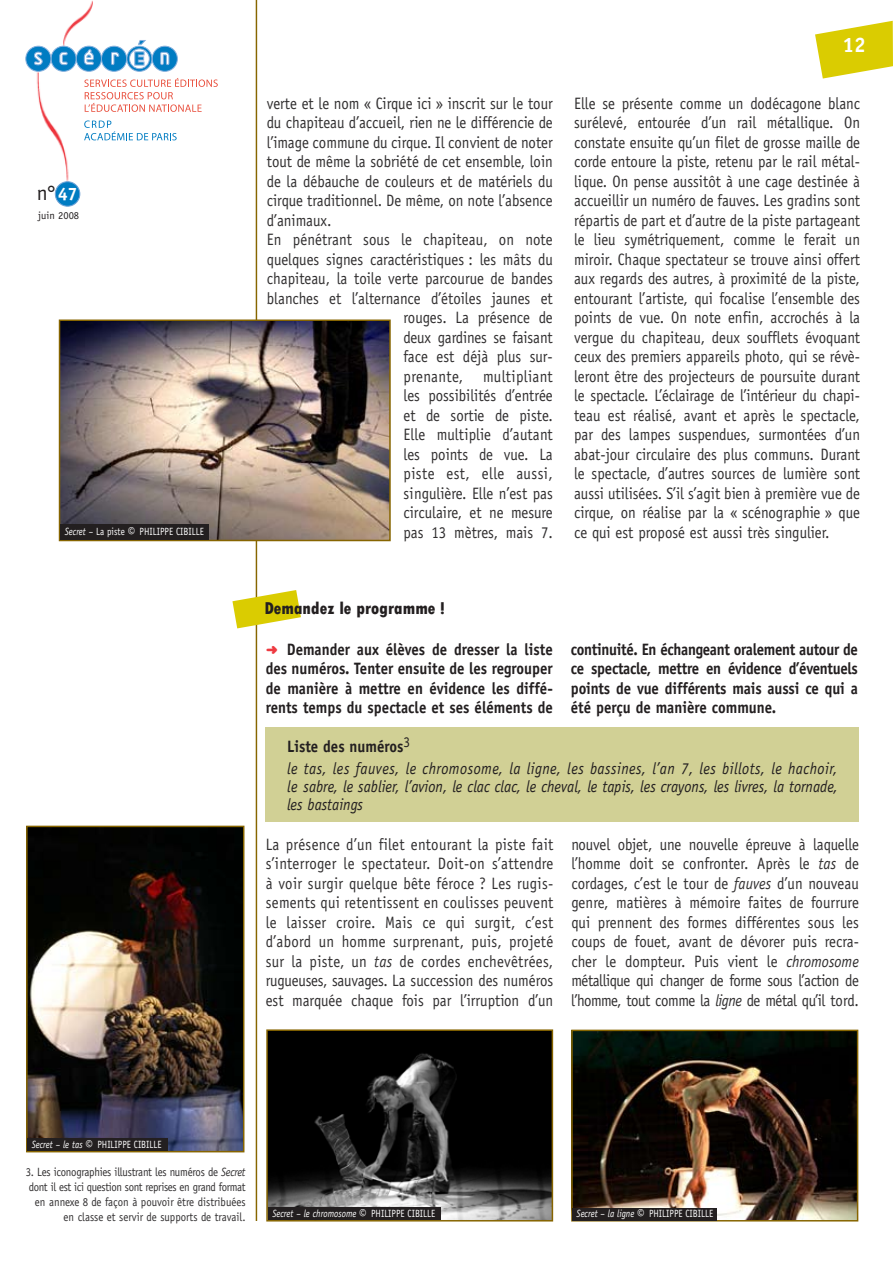
<style>
.page{position:relative;width:893px;height:1263px;background:#fff}
.page>*{position:absolute;margin:0;border:0;box-sizing:border-box;transform-origin:0 0}
.t1{font:21px "Officina Sans";color:#231f20}
.t2{font:700 21px "Officina Sans";color:#fff}
.t3{font:800 condensed 18px "Tw Cen";color:#231f20}
.t4{font:16.5px/19.5px "Officina Sans";color:#312f30;text-align:justify;scale:.9 1}
.t5{font:700 16.5px/19.5px "Officina Sans";color:#231f20;text-align:justify;scale:.9 1}
.t6{font:italic 16.5px/18px "Officina Sans";color:#231f20;scale:.9 1}
.t7{font:italic 16.5px/22.2px "Officina Sans";letter-spacing:.03em;color:#231f20;scale:.9 1}
.t8{font:16.5px "Officina Sans";letter-spacing:.025em;color:#312f30;scale:.9 1}
.t9{font:16.5px "Officina Sans";letter-spacing:.03em;color:#312f30;scale:.9 1}
.t10{font:12px/15px "Officina Sans";letter-spacing:-.02em;color:#312f30;text-align:right;scale:.9 1}
.t11{font:italic 10.5px "Officina Sans";color:#fff;scale:.85 1}
.t12{font:10.5px "Officina Sans";color:#fff;scale:.85 1}
.t13{font:10.5px "Officina Sans";color:#231f20}
.s1{font-weight:700;font-size:18px;color:#fff}
.s2{font-style:italic}
.s3{font-weight:700;font-size:15.75px}
.s4{font-family:"Distro Bats";font-weight:400;font-size:13.5px;color:#ee3a41}
.s5{font-weight:700;font-style:normal}
.s6{font-style:normal}
.s7{font-weight:700;font-style:normal;font-size:15.75px}
</style>
<div class="page">
<img style="left:63px;top:0;width:30px;height:40px">
<img style="left:36px;top:72px;width:41px;height:113px">
<img style="left:217px;top:0;width:72px;height:1220px">
<svg style="left:84px;top:78px;width:134px;height:34px"></svg>
<svg style="left:84px;top:120px;width:93px;height:20px"></svg>
<svg style="left:25px;top:40px;width:153px;height:32px"></svg>
<div style="left:55px;top:182px;width:25px;height:24px;background:#007cc2;border-radius:50%"></div>
<div style="left:55px;top:181px;width:25px;height:26px;border:1px solid #70a3d6;border-radius:50%"></div>
<svg style="left:815px;top:21px;width:78px;height:58px"></svg>
<svg style="left:232px;top:590px;width:69px;height:38px"></svg>
<div style="left:266px;top:727px;width:593px;height:95px;background:#d1d095"></div>
<img style="left:62px;top:322px;width:326px;height:216px">
<div style="left:59px;top:319px;width:332px;height:222px;border:2px solid #876500"></div>
<div style="left:61px;top:524px;width:148px;height:16px;background:#231f20"></div>
<img style="left:29px;top:829px;width:212px;height:320px">
<div style="left:26px;top:826px;width:218px;height:326px;border:2px solid #876500"></div>
<div style="left:27px;top:1138px;width:140px;height:13px;background:#231f20"></div>
<img style="left:269px;top:1032px;width:281px;height:186px">
<div style="left:266px;top:1029px;width:287px;height:192px;border:2px solid #876500"></div>
<div style="left:268px;top:1207px;width:172px;height:13px;background:#231f20"></div>
<img style="left:574px;top:1032px;width:281px;height:186px">
<div style="left:571px;top:1029px;width:287px;height:192px;border:2px solid #876500"></div>
<div style="left:572px;top:1208px;width:144px;height:12px;background:#231f20"></div>
<p class="t1" style="left:37px;top:181px;width:42px">n° <span class="s1">47</span></p>
<p class="t13" style="left:38px;top:209px;width:42px">juin 2008</p>
<p class="t12" style="left:65px;top:525px;width:106px"><span class="s2">Secret</span> – La piste <span class="s3">©</span> Philipp</p>
<p class="t12" style="left:169px;top:525px;width:42px">e Cibille</p>
<p class="t4" style="left:267px;top:93px;width:319px">verte et le nom « Cirque ici » inscrit sur le tour</p>
<p class="t4" style="left:267px;top:113px;width:319px">du chapiteau d’accueil, rien ne le différencie de</p>
<p class="t4" style="left:267px;top:132px;width:319px">l’image commune du cirque. Il convient de noter</p>
<p class="t4" style="left:267px;top:152px;width:319px">tout de même la sobriété de cet ensemble, loin</p>
<p class="t4" style="left:267px;top:171px;width:319px">de la débauche de couleurs et de matériels du</p>
<p class="t4" style="left:267px;top:191px;width:319px">cirque traditionnel. De même, on note l’absence</p>
<p class="t4" style="left:267px;top:210px;width:73px">d’animaux.</p>
<p class="t4" style="left:267px;top:230px;width:319px">En pénétrant sous le chapiteau, on note</p>
<p class="t4" style="left:267px;top:249px;width:319px">quelques signes caractéristiques : les mâts du</p>
<p class="t4" style="left:267px;top:269px;width:319px">chapiteau, la toile verte parcourue de bandes</p>
<p class="t4" style="left:267px;top:288px;width:319px">blanches et l’alternance d’étoiles jaunes et</p>
<p class="t4" style="left:403px;top:308px;width:167px">rouges. La présence de</p>
<p class="t4" style="left:404px;top:327px;width:167px">deux gardines se faisant</p>
<p class="t4" style="left:403px;top:347px;width:167px">face est déjà plus sur-</p>
<p class="t8" style="left:403px;top:366px;width:167px">prenante, multipliant</p>
<p class="t4" style="left:403px;top:386px;width:167px">les possibilités d’entrée</p>
<p class="t4" style="left:403px;top:405px;width:167px">et de sortie de piste.</p>
<p class="t4" style="left:403px;top:425px;width:167px">Elle multiplie d’autant</p>
<p class="t4" style="left:403px;top:444px;width:167px">les points de vue. La</p>
<p class="t9" style="left:403px;top:464px;width:167px">piste est, elle aussi,</p>
<p class="t4" style="left:403px;top:483px;width:167px">singulière. Elle n’est pas</p>
<p class="t4" style="left:403px;top:503px;width:167px">circulaire, et ne mesure</p>
<p class="t4" style="left:404px;top:522px;width:167px">pas 13 mètres, mais 7.</p>
<p class="t2" style="left:843px;top:32px;width:22px">12</p>
<p class="t4" style="left:574px;top:93px;width:319px">Elle se présente comme un dodécagone blanc surélevé, entourée d’un rail métallique. On constate ensuite qu’un filet de grosse maille de corde entoure la piste, retenu par le rail métal&shy;lique. On pense aussitôt à une cage destinée à accueillir un numéro de fauves. Les gradins sont répartis de part et d’autre de la piste partageant le lieu symétriquement, comme le ferait un miroir. Chaque spectateur se trouve ainsi offert aux regards des autres, à proximité de la piste, entourant l’artiste, qui focalise l’ensemble des points de vue. On note enfin, accrochés à la vergue du chapiteau, deux soufflets évoquant ceux des premiers appareils photo, qui se révè&shy;leront être des projecteurs de poursuite durant le spectacle. L’éclairage de l’intérieur du chapi&shy;teau est réalisé, avant et après le spectacle, par des lampes suspendues, surmontées d’un abat-jour circulaire des plus communs. Durant le spectacle, d’autres sources de lumière sont aussi utilisées. S’il s’agit bien à première vue de cirque, on réalise par la « scénographie » que ce qui est proposé est aussi très singulier.</p>
<p class="t3" style="left:264px;top:598px;width:183px">Demandez le programme !</p>
<p class="t5" style="left:266px;top:639px;width:320px"><span class="s4">b</span> Demander aux élèves de dresser la liste des numéros. Tenter ensuite de les regrouper de manière à mettre en évidence les diffé&shy;rents temps du spectacle et ses éléments de</p>
<p class="t5" style="left:571px;top:639px;width:320px">continuité. En échangeant oralement autour de ce spectacle, mettre en évidence d’éventuels points de vue différents mais aussi ce qui a été perçu de manière commune.</p>
<p class="t7" style="left:287px;top:735px;width:613px"><span class="s5">Liste des numéros</span><sup>3<br></sup>le tas, les fauves, le chromosome, la ligne, les bassines, l’an 7, les billots, le hachoir,</p>
<p class="t6" style="left:287px;top:777px;width:613px">le sabre, le sablier, l’avion, le clac clac, le cheval, le tapis, les crayons, les livres, la tornade, les bastaings</p>
<p class="t4" style="left:266px;top:834px;width:321px">La présence d’un filet entourant la piste fait s’interroger le spectateur. Doit-on s’attendre à voir surgir quelque bête féroce ? Les rugis&shy;sements qui retentissent en coulisses peuvent le laisser croire. Mais ce qui surgit, c’est d’abord un homme surprenant, puis, projeté sur la piste, un <span class="s2">tas</span> de cordes enchevêtrées, rugueuses, sauvages. La succession des numéros est marquée chaque fois par l’irruption d’un</p>
<p class="t4" style="left:571px;top:834px;width:321px">nouvel objet, une nouvelle épreuve à laquelle l’homme doit se confronter. Après le <span class="s2">tas</span> de cordages, c’est le tour de <span class="s2">fauves</span> d’un nouveau genre, matières à mémoire faites de fourrure qui prennent des formes différentes sous les coups de fouet, avant de dévorer puis recra&shy;cher le dompteur. Puis vient le <span class="s2">chromosome </span>métallique qui changer de forme sous l’action de l’homme, tout comme la <span class="s2">ligne</span> de métal qu’il tord.</p>
<p class="t11" style="left:32px;top:1138px;width:95px">Secret <span class="s6">–</span> le tas <span class="s7">©</span> <span class="s6">Philipp</span></p>
<p class="t12" style="left:127px;top:1138px;width:42px">e Cibille</p>
<p class="t10" style="left:26px;top:1164px;width:246px">3. Les iconographies illustrant les numéros de <span class="s2">Secret </span>dont il est ici question sont reprises en grand format en annexe 8 de façon à pouvoir être distribuées en classe et servir de supports de travail.</p>
<p class="t11" style="left:272px;top:1207px;width:134px">Secret <span class="s6">–</span> le chromosome <span class="s7">©</span> <span class="s6">Philipp</span></p>
<p class="t12" style="left:400px;top:1207px;width:42px">e Cibille</p>
<p class="t11" style="left:576px;top:1207px;width:103px">Secret <span class="s6">–</span> la ligne <span class="s7">©</span> <span class="s6">Philipp</span></p>
<p class="t12" style="left:678px;top:1207px;width:42px">e Cibille</p>
</div>
